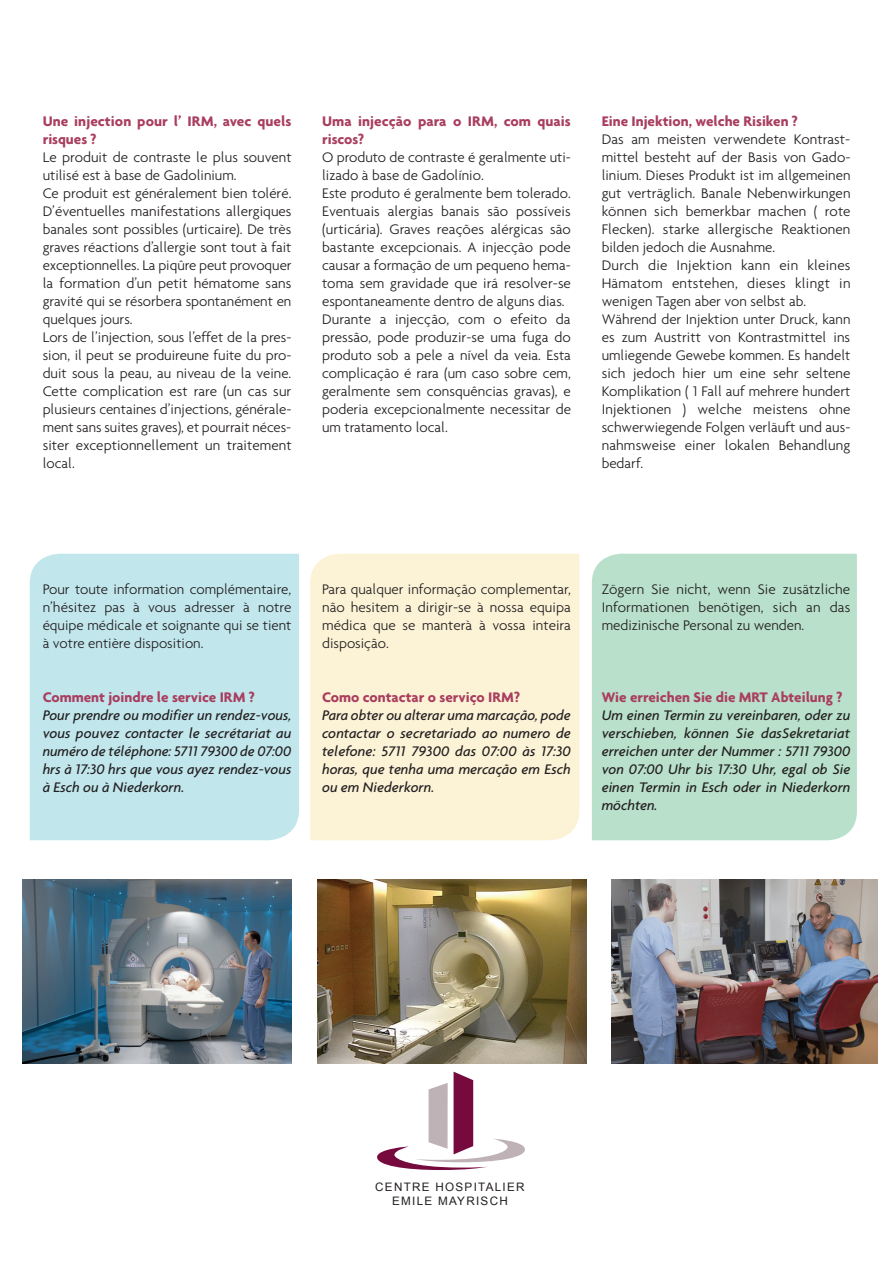
<style>
.page{position:relative;width:893px;height:1263px;background:#fff}
.page>*{position:absolute;margin:0;border:0;box-sizing:border-box;transform-origin:0 0}
.t1{font:300 15px/18px "Agenda";color:#231f20}
.t2{font:italic 500 15px/18px "Agenda";color:#231f20;text-align:justify}
.t3{font:700 15px/18px "Agenda";color:#a93e5f}
.t4{font:11.7px/14px "Arial";letter-spacing:.11em;color:#231f20;text-align:center}
</style>
<div class="page">
<div style="left:30px;top:554px;width:269px;height:286px;background:#c1e7ed"></div>
<div style="left:310px;top:554px;width:269px;height:286px;background:#fcf3d7"></div>
<div style="left:592px;top:554px;width:265px;height:286px;background:#b8e0ca"></div>
<svg style="left:377px;top:1071px;width:148px;height:99px"></svg>
<img style="left:22px;top:879px;width:270px;height:184px">
<img style="left:612px;top:879px;width:265px;height:184px">
<img style="left:317px;top:879px;width:269px;height:184px">
<p class="t3" style="left:43px;top:112px;width:250px">Une injection pour l’ IRM, avec quels risques ?</p>
<p class="t1" style="left:43px;top:148px;width:250px">Le produit de contraste le plus souvent utilisé est à base de Gadolinium.<br>Ce produit est généralement bien toléré.<br>D’éventuelles manifestations allergiques banales sont possibles (urticaire). De très graves réactions d’allergie sont tout à fait exceptionnelles. La piqûre peut provoquer la formation d’un petit hématome sans gravité qui se résorbera spontanément en quelques jours.<br>Lors de l’injection, sous l’effet de la pres&shy;sion, il peut se produireune fuite du pro&shy;duit sous la peau, au niveau de la veine.<br>Cette complication est rare (un cas sur plusieurs centaines d’injections, générale&shy;ment sans suites graves), et pourrait néces&shy;siter exceptionnellement un traitement local.</p>
<p class="t3" style="left:322px;top:112px;width:250px">Uma injecção para o IRM, com quais riscos?</p>
<p class="t1" style="left:322px;top:148px;width:250px">O produto de contraste é geralmente uti&shy;lizado à base de Gadolínio.<br>Este produto é geralmente bem tolerado.<br>Eventuais alergias banais são possíveis (urticária). Graves reações alérgicas são bastante excepcionais. A injecção pode causar a formação de um pequeno hema&shy;toma sem gravidade que irá resolver-se espontaneamente dentro de alguns dias.<br>Durante a injecção, com o efeito da pressão, pode produzir-se uma fuga do produto sob a pele a nível da veia. Esta complicação é rara (um caso sobre cem, geralmente sem consquências gravas), e poderia excepcionalmente necessitar de um tratamento local.</p>
<p class="t3" style="left:602px;top:112px;width:198px">Eine Injektion, welche Risiken ?</p>
<p class="t1" style="left:602px;top:130px;width:250px">Das am meisten verwendete Kontrast&shy;mittel besteht auf der Basis von Gado&shy;linium. Dieses Produkt ist im allgemeinen gut verträglich. Banale Nebenwirkungen können sich bemerkbar machen ( rote Flecken). starke allergische Reaktionen bilden jedoch die Ausnahme.<br>Durch die Injektion kann ein kleines Hämatom entstehen, dieses klingt in wenigen Tagen aber von selbst ab.<br>Während der Injektion unter Druck, kann es zum Austritt von Kontrastmittel ins umliegende Gewebe kommen. Es handelt sich jedoch hier um eine sehr seltene Komplikation ( 1 Fall auf mehrere hundert Injektionen ) welche meistens ohne schwerwiegende Folgen verläuft und aus&shy;nahmsweise einer lokalen Behandlung bedarf.</p>
<p class="t1" style="left:43px;top:580px;width:250px;text-align:justify">Pour toute information complémentaire, n’hésitez pas à vous adresser à notre équipe médicale et soignante qui se tient à votre entière disposition.</p>
<p class="t3" style="left:43px;top:688px;width:214px">Comment joindre le service IRM ?</p>
<p class="t2" style="left:43px;top:706px;width:250px">Pour prendre ou modifier un rendez-vous, vous pouvez contacter le secrétariat au numéro de téléphone: 5711 79300 de 07:00 hrs à 17:30 hrs que vous ayez rendez-vous à Esch ou à Niederkorn.</p>
<p class="t1" style="left:322px;top:580px;width:250px;text-align:justify">Para qualquer informação complementar, não hesitem a dirigir-se à nossa equipa médica que se manterà à vossa inteira disposição.</p>
<p class="t3" style="left:322px;top:688px;width:200px">Como contactar o serviço IRM?</p>
<p class="t2" style="left:322px;top:706px;width:250px">Para obter ou alterar uma marcação, pode contactar o secretariado ao numero de telefone: 5711 79300 das 07:00 às 17:30 horas, que tenha uma mercação em Esch ou em Niederkorn.</p>
<p class="t1" style="left:602px;top:580px;width:250px;text-align:justify">Zögern Sie nicht, wenn Sie zusätzliche Informationen benötigen, sich an das medizinische Personal zu wenden.</p>
<p class="t3" style="left:602px;top:688px;width:242px">Wie erreichen Sie die MRT Abteilung ?</p>
<p class="t2" style="left:602px;top:706px;width:250px">Um einen Termin zu vereinbaren, oder zu verschieben, können Sie dasSekretariat erreichen unter der Nummer : 5711 79300 von 07:00 Uhr bis 17:30 Uhr, egal ob Sie einen Termin in Esch oder in Niederkorn möchten.</p>
<p class="t4" style="left:375px;top:1180px;width:151px">CENTRE HOSPITALIER<br>EMILE MAYRISCH</p>
</div>
